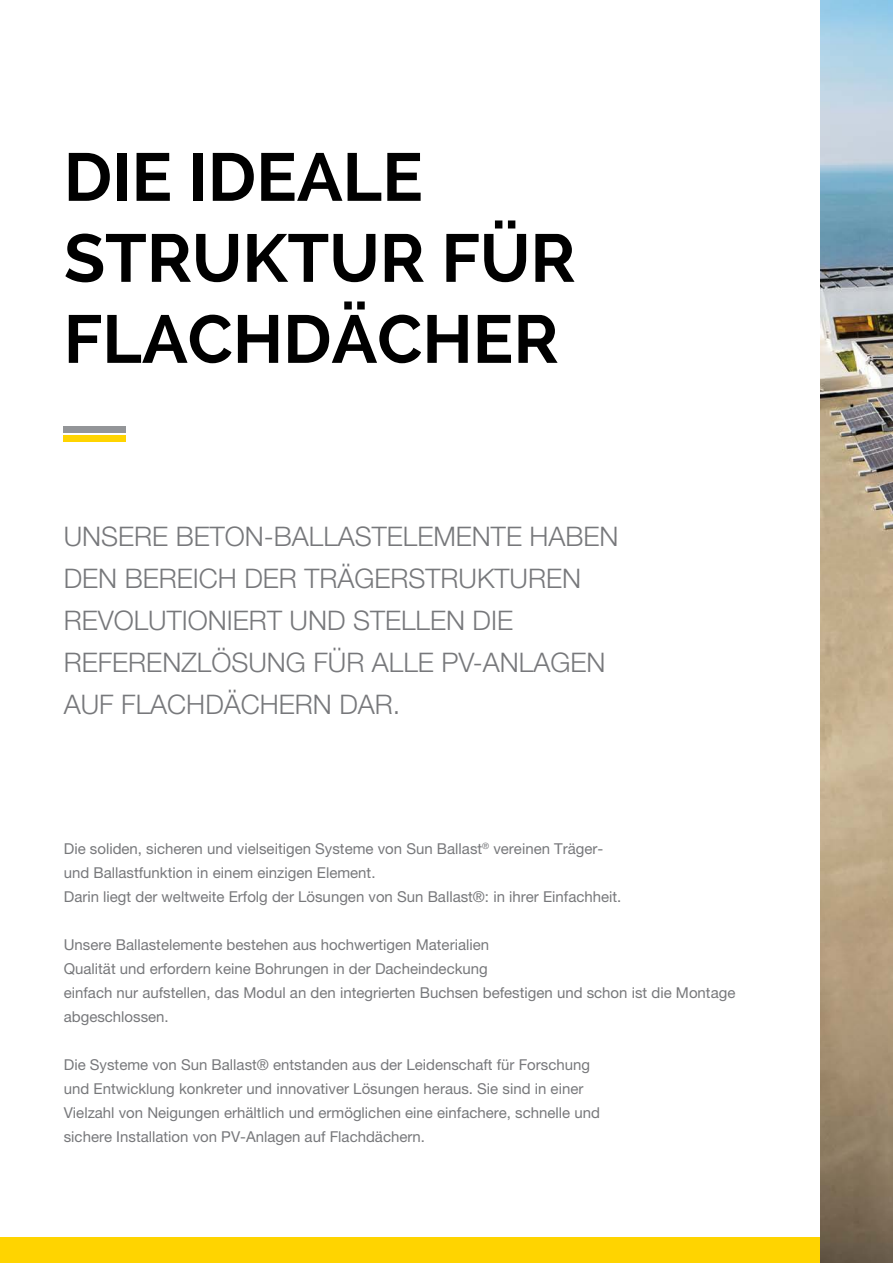
<style>
.page{position:relative;width:893px;height:1263px;background:#fff}
.page>*{position:absolute;margin:0;border:0;box-sizing:border-box;transform-origin:0 0}
.t1{font:700 67.5px/81px "Raleway";color:#000}
.t2{font:300 27px/42px "Helvetica Neue LT Pro";color:#77787b}
.t3{font:15px/24px "Helvetica Neue LT Pro";color:#77787b}
</style>
<div class="page">
<div style="left:0;top:1237px;width:893px;height:26px;background:#ffd400"></div>
<img style="left:821px;top:0;width:72px;height:1263px">
<div style="left:64px;top:435px;width:62px;height:6px;background:#ffd400"></div>
<div style="left:64px;top:427px;width:62px;height:6px;background:#939598"></div>
<h1 class="t1" style="left:64px;top:137px;width:514px">DIE IDEALE<br>STRUKTUR FÜR<br>FLACHDÄCHER</h1>
<h2 class="t2" style="left:64px;top:515px;width:556px">UNSERE BETON-BALLASTELEMENTE HABEN<br>DEN BEREICH DER TRÄGERSTRUKTUREN<br>REVOLUTIONIERT UND STELLEN DIE<br>REFERENZLÖSUNG FÜR ALLE PV-ANLAGEN<br>AUF FLACHDÄCHERN DAR.</h2>
<p class="t3" style="left:64px;top:837px;width:559px">Die soliden, sicheren und vielseitigen Systeme von Sun Ballast<sup>®</sup> vereinen Träger&shy;und Ballastfunktion in einem einzigen Element.<br>Darin liegt der weltweite Erfolg der Lösungen von Sun Ballast®: in ihrer Einfachheit.</p>
<p class="t3" style="left:64px;top:933px;width:673px">Unsere Ballastelemente bestehen aus hochwertigen Materialien<br>Qualität und erfordern keine Bohrungen in der Dacheindeckung<br>einfach nur aufstellen, das Modul an den integrierten Buchsen befestigen und schon ist die Montage abgeschlossen.</p>
<p class="t3" style="left:64px;top:1053px;width:538px">Die Systeme von Sun Ballast® entstanden aus der Leidenschaft für Forschung und Entwicklung konkreter und innovativer Lösungen heraus. Sie sind in einer Vielzahl von Neigungen erhältlich und ermöglichen eine einfachere, schnelle und sichere Installation von PV-Anlagen auf Flachdächern.</p>
</div>
